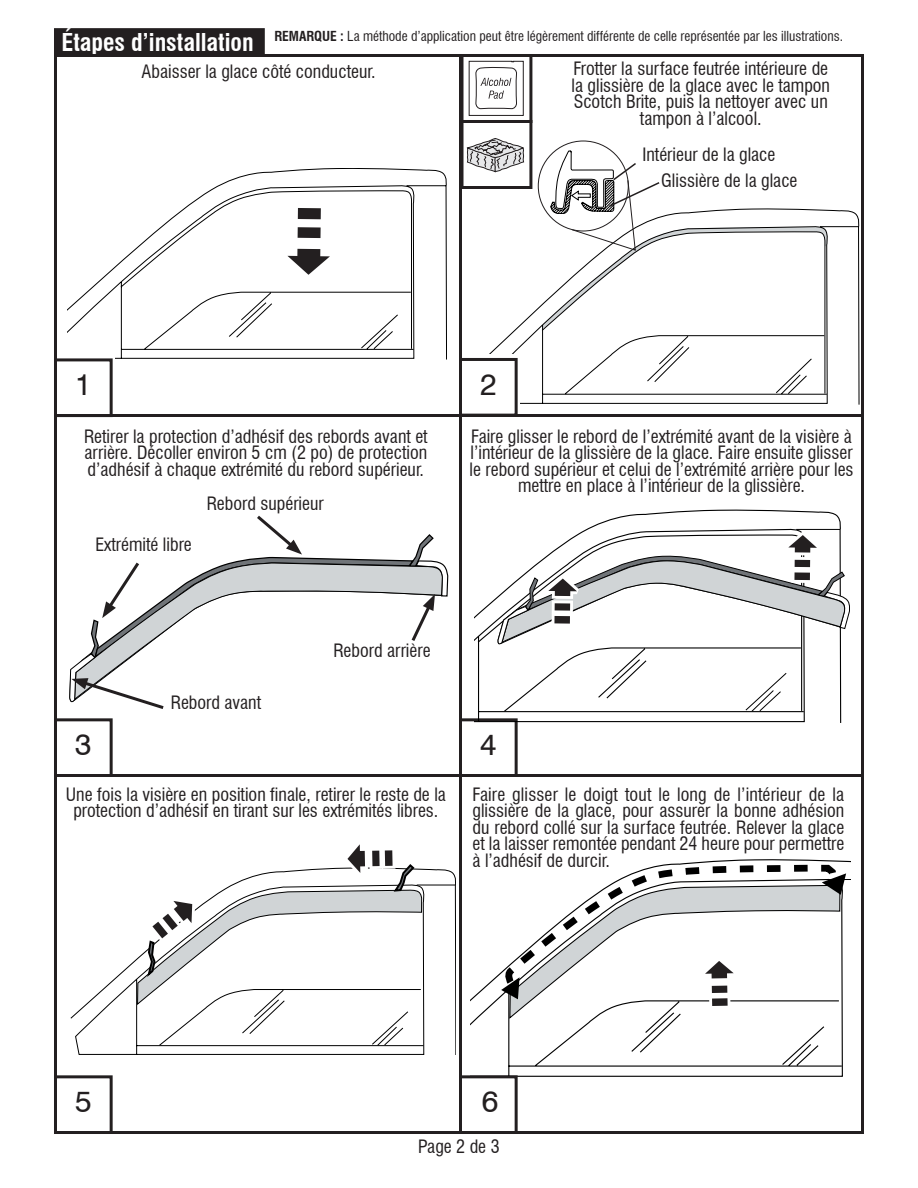
<style>
.page{position:relative;width:918px;height:1188px;background:#fff}
.page>*{position:absolute;margin:0;border:0;box-sizing:border-box;transform-origin:0 0}
.t1{font:30px "Swiss 721 BT";color:#231f20}
.t2{font:700 condensed 24px "Swiss 721 BT";color:#fff}
.t3{font:condensed 18px/16.5px "Swiss 721 BT";color:#231f20;text-align:center}
.t4{font:condensed 13.5px "Swiss 721 BT";color:#231f20}
.s1{font-weight:700}
</style>
<div class="page">
<svg style="left:470px;top:859px;width:380px;height:218px"></svg>
<svg style="left:489px;top:209px;width:371px;height:196px"></svg>
<svg style="left:541px;top:230px;width:285px;height:164px"></svg>
<svg style="left:67px;top:168px;width:380px;height:192px"></svg>
<div style="left:461px;top:355px;width:54px;height:55px;background:#fff"></div>
<div style="left:61px;top:357px;width:54px;height:55px;background:#fff"></div>
<hr style="left:54px;top:414px;width:810px;height:3px;background:#231f20">
<div style="left:54px;top:358px;width:59px;height:59px;border:3px solid #231f20"></div>
<div style="left:461px;top:54px;width:71px;height:69px;border:3px solid #231f20"></div>
<hr style="left:54px;top:774px;width:810px;height:3px;background:#231f20">
<div style="left:54px;top:718px;width:59px;height:59px;border:3px solid #231f20"></div>
<div style="left:54px;top:1075px;width:59px;height:59px;border:3px solid #231f20"></div>
<svg style="left:468px;top:61px;width:56px;height:55px"></svg>
<div style="left:466px;top:357px;width:54px;height:55px;background:#fff"></div>
<div style="left:459px;top:358px;width:59px;height:59px;border:3px solid #231f20"></div>
<hr style="left:459px;top:54px;width:3px;height:1079px;background:#231f20">
<div style="left:459px;top:718px;width:59px;height:59px;border:3px solid #231f20"></div>
<svg style="left:284px;top:203px;width:49px;height:78px"></svg>
<div style="left:459px;top:1075px;width:59px;height:59px;border:3px solid #231f20"></div>
<div style="left:461px;top:120px;width:71px;height:69px;border:3px solid #231f20"></div>
<svg style="left:467px;top:138px;width:57px;height:34px"></svg>
<svg style="left:543px;top:151px;width:285px;height:178px"></svg>
<svg style="left:69px;top:515px;width:379px;height:194px"></svg>
<svg style="left:474px;top:510px;width:368px;height:213px"></svg>
<hr style="left:796px;top:529px;width:44px;height:1px;background:#000">
<svg style="left:477px;top:533px;width:19px;height:179px"></svg>
<svg style="left:496px;top:531px;width:354px;height:182px"></svg>
<svg style="left:70px;top:868px;width:386px;height:187px"></svg>
<hr style="left:417px;top:885px;width:38px;height:1px;background:#000">
<svg style="left:138px;top:844px;width:284px;height:203px"></svg>
<svg style="left:501px;top:861px;width:349px;height:149px"></svg>
<div style="left:55px;top:29px;width:209px;height:26px;background:#231f20"></div>
<div style="left:54px;top:28px;width:211px;height:28px;border:2px solid #231f20"></div>
<h2 class="t2" style="left:61px;top:28px;width:194px">Étapes d’installation</h2>
<p class="t4" style="left:274px;top:28px;width:570px"><span class="s1">REMARQUE :</span> La méthode d’application peut être légèrement différente de celle représentée par les illustrations.</p>
<p class="t3" style="left:142px;top:63px;width:236px">Abaisser la glace côté conducteur.</p>
<p class="t3" style="left:572px;top:60px;width:260px">Frotter la surface feutrée intérieure de la glissière de la glace avec le tampon Scotch Brite, puis la nettoyer avec un tampon à l’alcool.</p>
<p class="t3" style="left:661px;top:142px;width:138px;line-height:25.5px;text-align:left;text-indent:-19px">Intérieur de la glace<br>Glissière de la glace</p>
<h1 class="t1" style="left:75px;top:367px;width:18px">1</h1>
<p class="t3" style="left:84px;top:428px;width:345px;text-align:justify">Retirer la protection d’adhésif des rebords avant et arrière. Décoller environ 5 cm (2 po) de protection d’adhésif à chaque extrémité du rebord supérieur.</p>
<p class="t3" style="left:95px;top:536px;width:98px">Extrémité libre</p>
<p class="t3" style="left:207px;top:495px;width:119px">Rebord supérieur</p>
<h1 class="t1" style="left:75px;top:726px;width:18px">3</h1>
<p class="t3" style="left:171px;top:694px;width:92px">Rebord avant</p>
<p class="t3" style="left:333px;top:642px;width:99px">Rebord arrière</p>
<h1 class="t1" style="left:480px;top:366px;width:18px">2</h1>
<p class="t3" style="left:470px;top:428px;width:386px">Faire glisser le rebord de l’extrémité avant de la visière à l’intérieur de la glissière de la glace. Faire ensuite glisser le rebord supérieur et celui de l’extrémité arrière pour les mettre en place à l’intérieur de la glissière.</p>
<h1 class="t1" style="left:480px;top:726px;width:18px">4</h1>
<p class="t3" style="left:66px;top:786px;width:382px">Une fois la visière en position finale, retirer le reste de la protection d’adhésif en tirant sur les extrémités libres.</p>
<p class="t3" style="left:473px;top:786px;width:373px;text-align:justify">Faire glisser le doigt tout le long de l’intérieur de la glissière de la glace, pour assurer la bonne adhésion du rebord collé sur la surface feutrée. Relever la glace et la laisser remontée pendant 24 heure pour permettre à l’adhésif de durcir.</p>
<h1 class="t1" style="left:75px;top:1083px;width:18px">5</h1>
<h1 class="t1" style="left:482px;top:1083px;width:18px">6</h1>
<p class="t3" style="left:418px;top:1138px;width:83px">Page 2 de 3</p>
</div>
